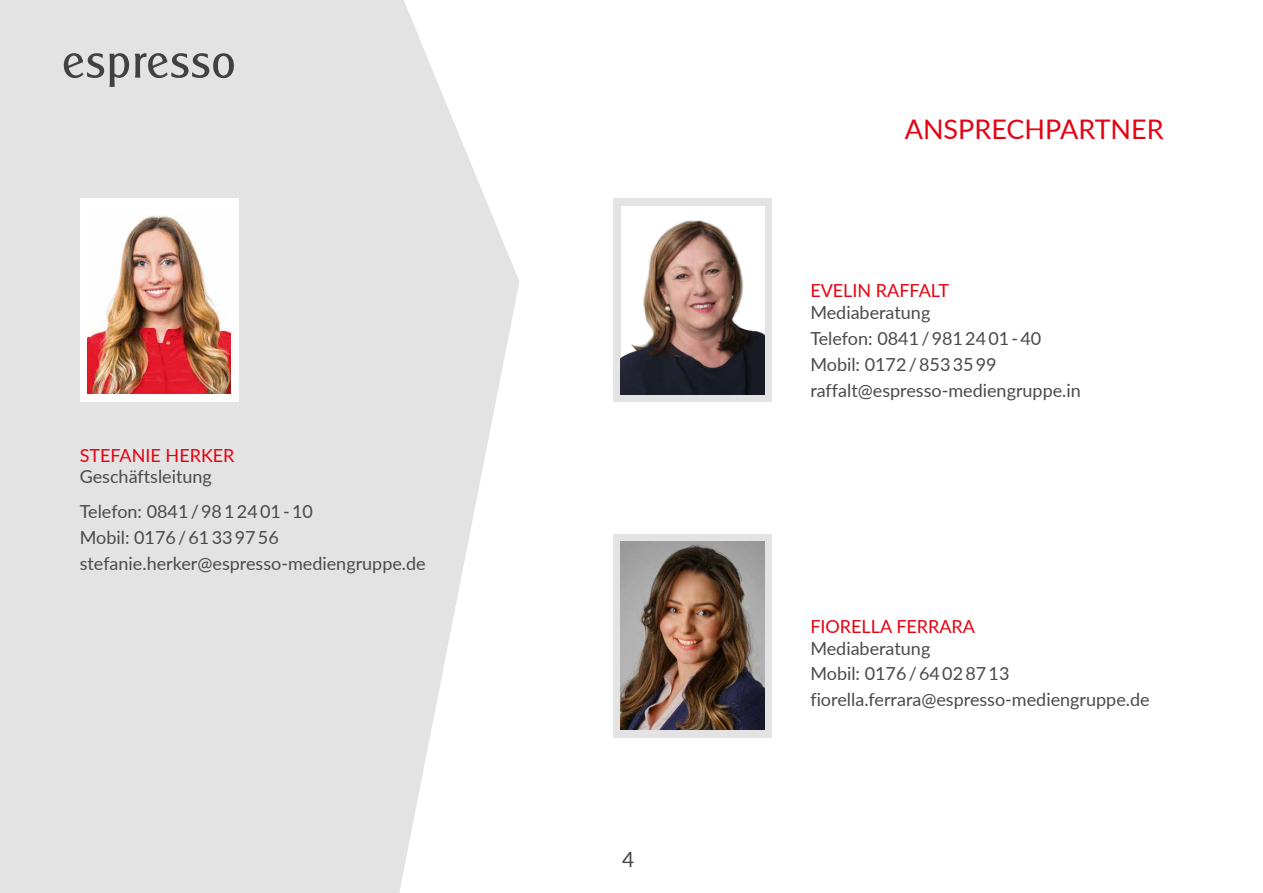
<style>
.page{position:relative;width:1263px;height:893px;background:#fff}
.page>*{position:absolute;margin:0;border:0;box-sizing:border-box;transform-origin:0 0}
.t1{font:27px "Lato";color:#e30413}
.t2{font:21px "Lato";color:#4a4a49}
.t3{font:18px/25.8px "Lato";color:#4a4a49}
.t4{font:18px "Lato";color:#e30413}
</style>
<div class="page">
<svg style="left:0;top:0;width:519px;height:893px;fill:#e3e3e3"></svg>
<div style="left:613px;top:198px;width:159px;height:204px;background:#e3e3e3"></div>
<img style="left:621px;top:206px;width:143px;height:188px">
<div style="left:613px;top:534px;width:159px;height:203px;background:#e3e3e3"></div>
<img style="left:621px;top:542px;width:143px;height:188px">
<div style="left:80px;top:198px;width:159px;height:204px;background:#fff"></div>
<img style="left:88px;top:215px;width:143px;height:179px">
<p class="t4" style="left:80px;top:442px;width:156px">STEFANIE HERKER</p>
<p class="t3" style="left:80px;top:459px;width:235px;line-height:34.3px">Geschäftsleitung<br>Telefon: 0841 / 98 1 24 01 - 10</p>
<p class="t3" style="left:80px;top:523px;width:348px">Mobil: 0176 / 61 33 97 56 stefanie.herker@espresso-mediengruppe.de</p>
<p class="t2" style="left:622px;top:845px;width:14px">4</p>
<h1 class="t1" style="left:905px;top:110px;width:260px">ANSPRECHPARTNER</h1>
<p class="t4" style="left:810px;top:278px;width:140px">EVELIN RAFFALT</p>
<p class="t3" style="left:810px;top:299px;width:272px">Mediaberatung<br>Telefon: 0841 / 981 24 01 - 40<br>Mobil: 0172 / 853 35 99 raffalt@espresso-mediengruppe.in</p>
<p class="t4" style="left:810px;top:614px;width:166px">FIORELLA FERRARA</p>
<p class="t3" style="left:810px;top:634px;width:341px">Mediaberatung<br>Mobil: 0176 / 64028713 fiorella.ferrara@espresso-mediengruppe.de</p>
</div>
